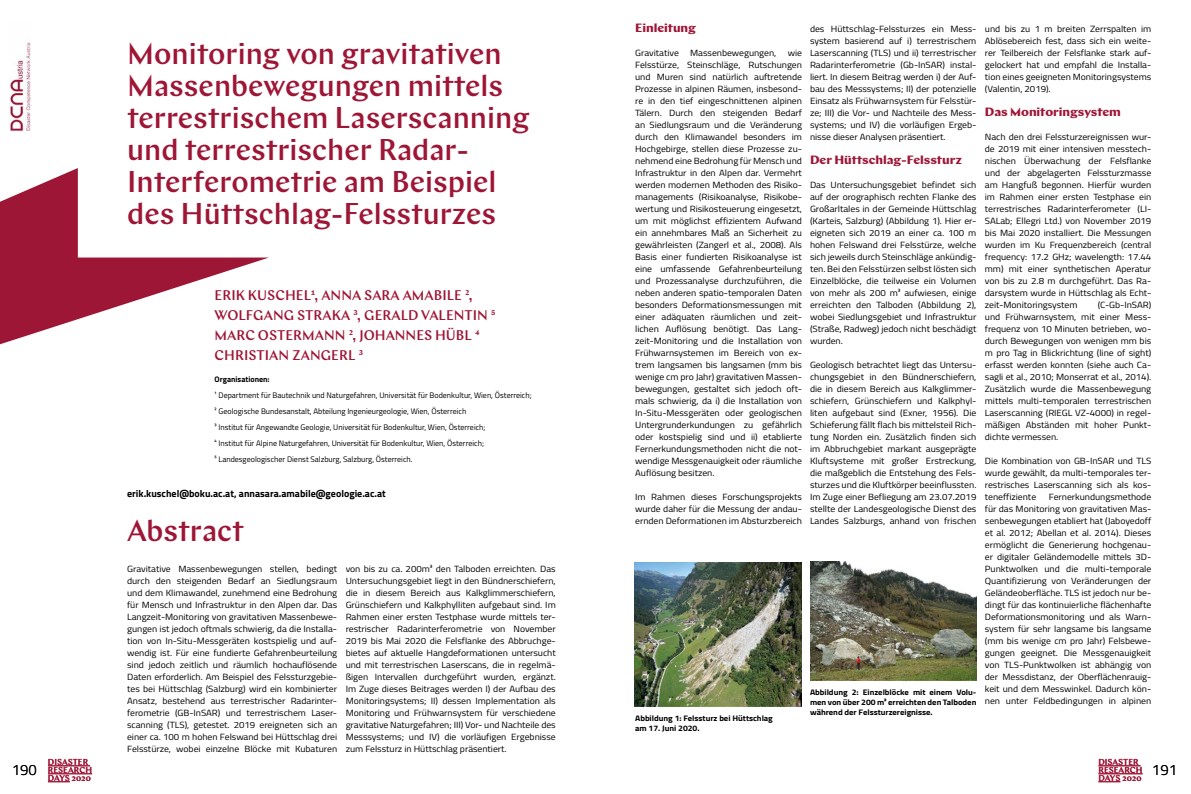
<style>
.page{position:relative;width:1191px;height:794px;background:#fff}
.page>*{position:absolute;margin:0;border:0;box-sizing:border-box;transform-origin:0 0}
.t1{font:500 30px/32px "Chap";color:#9e1636}
.t2{font:15px "Titillium Light Upright";color:#000}
.t3{font:500 14px/20px "Chap";color:#9e1636}
.t4{font:700 12px "Chap";letter-spacing:-.005em;color:#9e1636;scale:1.08 1}
.t5{font:700 10px "Titillium";color:#000}
.t6{font:9px/12px "Titillium";letter-spacing:-.005em;color:#000;text-align:justify;scale:1.08 1}
.t7{font:500 8.7px/8px "Chap";color:#9e1636}
.t8{font:8px/16px "Titillium";color:#000}
.t9{font:700 8px/10px "Titillium";letter-spacing:-.005em;color:#000;scale:1.08 1}
.t10{font:700 8px "Titillium";letter-spacing:-.005em;color:#000}
</style>
<div class="page">
<img style="left:9px;top:42px;width:21px;height:89px">
<hr style="left:48px;top:765px;width:42px;height:1px;background:#9e1636">
<svg style="left:48px;top:773px;width:44px;height:1px"></svg>
<svg style="left:48px;top:781px;width:22px;height:1px"></svg>
<hr style="left:1098px;top:765px;width:42px;height:1px;background:#9e1636">
<svg style="left:1098px;top:773px;width:44px;height:1px"></svg>
<svg style="left:1098px;top:781px;width:22px;height:1px"></svg>
<svg style="left:0;top:168px;width:269px;height:176px"></svg>
<img style="left:634px;top:562px;width:167px;height:144px">
<img style="left:810px;top:562px;width:167px;height:118px">
<h1 class="t1" style="left:127px;top:37px;width:404px">Monitoring von gravitativen<br>Massenbewegungen mittels terrestrischem Laserscanning und terrestrischer Radar-<br>Interferometrie am Beispiel des Hüttschlag-Felssturzes</h1>
<h3 class="t3" style="left:214px;top:285px;width:283px">ERIK KUSCHEL¹, ANNA SARA AMABILE ²,<br>WOLFGANG STRAKA ³, GERALD VALENTIN ⁵<br>MARC OSTERMANN ², JOHANNES HÜBL ⁴<br>CHRISTIAN ZANGERL ³</h3>
<p class="t10" style="left:214px;top:373px;width:57px">Organisationen:</p>
<p class="t8" style="left:214px;top:387px;width:319px">¹ Department für Bautechnik und Naturgefahren, Universität für Bodenkultur, Wien, Österreich; ² Geologische Bundesanstalt, Abteilung Ingenieurgeologie, Wien, Österreich<br>³ Institut für Angewandte Geologie, Universität für Bodenkultur, Wien, Österreich;<br>⁴ Institut für Alpine Naturgefahren, Universität für Bodenkultur, Wien, Österreich;<br>⁵ Landesgeologischer Dienst Salzburg, Salzburg, Österreich.</p>
<p class="t5" style="left:127px;top:486px;width:260px">erik.kuschel@boku.ac.at, annasara.amabile@geologie.ac.at</p>
<h1 class="t1" style="left:127px;top:514px;width:118px">Abstract</h1>
<p class="t6" style="left:127px;top:562px;width:196px">Gravitative Massenbewegungen stellen, bedingt durch den steigenden Bedarf an Siedlungsraum und dem Klimawandel, zunehmend eine Bedrohung für Mensch und Infrastruktur in den Alpen dar. Das Langzeit-Monitoring von gravitativen Massenbewe&shy;gungen ist jedoch oftmals schwierig, da die Installa&shy;tion von In-Situ-Messgeräten kostspielig und auf&shy;wendig ist. Für eine fundierte Gefahrenbeurteilung sind jedoch zeitlich und räumlich hochauflösende Daten erforderlich. Am Beispiel des Felssturzgebie&shy;tes bei Hüttschlag (Salzburg) wird ein kombinierter Ansatz, bestehend aus terrestrischer Radarinter&shy;ferometrie (GB-InSAR) und terrestrischem Laser&shy;scanning (TLS), getestet. 2019 ereigneten sich an einer ca. 100 m hohen Felswand bei Hüttschlag drei Felsstürze, wobei einzelne Blöcke mit Kubaturen</p>
<p class="t6" style="left:346px;top:562px;width:196px">von bis zu ca. 200m³ den Talboden erreichten. Das Untersuchungsgebiet liegt in den Bündnerschiefern, die in diesem Bereich aus Kalkglimmerschiefern, Grünschiefern und Kalkphylliten aufgebaut sind. Im Rahmen einer ersten Testphase wurde mittels ter&shy;restrischer Radarinterferometrie von November 2019 bis Mai 2020 die Felsflanke des Abbruchge&shy;bietes auf aktuelle Hangdeformationen untersucht und mit terrestrischen Laserscans, die in regelmä&shy;ßigen Intervallen durchgeführt wurden, ergänzt.<br>Im Zuge dieses Beitrages werden I) der Aufbau des Monitoringsystems; II) dessen Implementation als Monitoring und Frühwarnsystem für verschiedene gravitative Naturgefahren; III) Vor- und Nachteile des Messsystems; und IV) die vorläufigen Ergebnisse zum Felssturz in Hüttschlag präsentiert.</p>
<h3 class="t4" style="left:635px;top:20px;width:58px">Einleitung</h3>
<p class="t6" style="left:635px;top:46px;width:42px">Gravitative</p>
<p class="t6" style="left:690px;top:46px;width:81px">Massenbewegungen,</p>
<p class="t6" style="left:635px;top:46px;width:156px;text-indent:152px">wie Felsstürze, Steinschläge, Rutschungen und Muren sind natürlich auftretende Prozesse in alpinen Räumen, insbesond&shy;re in den tief eingeschnittenen alpinen Tälern. Durch den steigenden Bedarf an Siedlungsraum und die Veränderung durch den Klimawandel besonders im Hochgebirge, stellen diese Prozesse zu&shy;nehmend eine Bedrohung für Mensch und Infrastruktur in den Alpen dar. Vermehrt werden modernen Methoden des Risiko&shy;managements (Risikoanalyse, Risikobe&shy;wertung und Risikosteuerung eingesetzt, um mit möglichst effizientem Aufwand ein annehmbares Maß an Sicherheit zu gewährleisten (Zangerl et al., 2008). Als Basis einer fundierten Risikoanalyse ist eine umfassende Gefahrenbeurteilung und Prozessanalyse durchzuführen, die neben anderen spatio-temporalen Daten besonders Deformationsmessungen mit einer adäquaten räumlichen und zeit&shy;lichen Auflösung benötigt. Das Lang&shy;zeit-Monitoring und die Installation von Frühwarnsystemen im Bereich von ex&shy;trem langsamen bis langsamen (mm bis wenige cm pro Jahr) gravitativen Massen&shy;bewegungen, gestaltet sich jedoch oft&shy;mals schwierig, da i) die Installation von In-Situ-Messgeräten oder geologischen Untergrunderkundungen zu gefährlich oder kostspielig sind und ii) etablierte Fernerkundungsmethoden nicht die not&shy;wendige Messgenauigkeit oder räumliche Auflösung besitzen.</p>
<p class="t6" style="left:635px;top:490px;width:156px">Im Rahmen dieses Forschungsprojekts wurde daher für die Messung der andau&shy;ernden Deformationen im Absturzbereich</p>
<p class="t6" style="left:810px;top:22px;width:156px">des Hüttschlag-Felssturzes ein Mess&shy;system basierend auf i) terrestrischem Laserscanning (TLS) und ii) terrestrischer Radarinterferometrie (Gb-InSAR) instal&shy;liert. In diesem Beitrag werden i) der Auf&shy;bau des Messsystems; II) der potenzielle Einsatz als Frühwarnsystem für Felsstür&shy;ze; III) die Vor- und Nachteile des Mess&shy;systems; und IV) die vorläufigen Ergeb&shy;nisse dieser Analysen präsentiert.</p>
<h3 class="t4" style="left:810px;top:152px;width:142px">Der Hüttschlag-Felssturz</h3>
<p class="t6" style="left:810px;top:178px;width:156px">Das Untersuchungsgebiet befindet sich auf der orographisch rechten Flanke des Großarltales in der Gemeinde Hüttschlag (Karteis, Salzburg) (Abbildung 1). Hier er&shy;eigneten sich 2019 an einer ca. 100 m hohen Felswand drei Felsstürze, welche sich jeweils durch Steinschläge ankündig&shy;ten. Bei den Felsstürzen selbst lösten sich Einzelblöcke, die teilweise ein Volumen von mehr als 200 m³ aufwiesen, einige erreichten den Talboden (Abbildung 2), wobei Siedlungsgebiet und Infrastruktur (Straße, Radweg) jedoch nicht beschädigt wurden.</p>
<p class="t6" style="left:810px;top:358px;width:156px">Geologisch betrachtet liegt das Untersu&shy;chungsgebiet in den Bündnerschiefern, die in diesem Bereich aus Kalkglimmer&shy;schiefern, Grünschiefern und Kalkphyl&shy;liten aufgebaut sind (Exner, 1956). Die Schieferung fällt flach bis mittelsteil Rich&shy;tung Norden ein. Zusätzlich finden sich im Abbruchgebiet markant ausgeprägte Kluftsysteme mit großer Erstreckung, die maßgeblich die Entstehung des Fels&shy;sturzes und die Kluftkörper beeinflussten.<br>Im Zuge einer Befliegung am 23.07.2019 stellte der Landesgeologische Dienst des Landes Salzburgs, anhand von frischen</p>
<p class="t9" style="left:635px;top:713px;width:129px">Abbildung 1: Felssturz bei Hüttschlag am 17. Juni 2020.</p>
<p class="t9" style="left:810px;top:687px;width:156px;text-align:justify">Abbildung 2: Einzelblöcke mit einem Volu&shy;men von über 200 m³ erreichten den Talboden während der Felssturzereignisse.</p>
<p class="t6" style="left:985px;top:22px;width:156px">und bis zu 1 m breiten Zerrspalten im Ablösebereich fest, dass sich ein weite&shy;rer Teilbereich der Felsflanke stark auf&shy;gelockert hat und empfahl die Installa&shy;tion eines geeigneten Monitoringsystems (Valentin, 2019).</p>
<h3 class="t4" style="left:985px;top:104px;width:127px">Das Monitoringsystem</h3>
<p class="t6" style="left:985px;top:130px;width:156px">Nach den drei Felssturzereignissen wur&shy;de 2019 mit einer intensiven messtech&shy;nischen Überwachung der Felsflanke und der abgelagerten Felssturzmasse am Hangfuß begonnen. Hierfür wurden im Rahmen einer ersten Testphase ein terrestrisches Radarinterferometer (LI-SALab; Ellegri Ltd.) von November 2019 bis Mai 2020 installiert. Die Messungen wurden im Ku Frequenzbereich (central frequency: 17.2 GHz; wavelength: 17.44 mm) mit einer synthetischen Aperatur von bis zu 2.8 m durchgeführt. Das Ra&shy;darsystem wurde in Hüttschlag als Echt&shy;zeit-Monitoringsystem</p>
<p class="t6" style="left:985px;top:298px;width:156px;text-indent:113px">(C-Gb-InSAR) und Frühwarnsystem, mit einer Mess&shy;frequenz von 10 Minuten betrieben, wo&shy;durch Bewegungen von wenigen mm bis m pro Tag in Blickrichtung (line of sight) erfasst werden konnten (siehe auch Ca&shy;sagli et al., 2010; Monserrat et al., 2014).<br>Zusätzlich wurde die Massenbewegung mittels multi-temporalen terrestrischen Laserscanning (RIEGL VZ-4000) in regel&shy;mäßigen Abständen mit hoher Punkt&shy;dichte vermessen.</p>
<p class="t6" style="left:985px;top:454px;width:156px">Die Kombination von GB-InSAR und TLS wurde gewählt, da multi-temporales ter&shy;restrisches Laserscanning sich als kos&shy;teneffiziente</p>
<p class="t6" style="left:985px;top:490px;width:156px;text-indent:64px">Fernerkundungsmethode für das Monitoring von gravitativen Mas&shy;senbewegungen etabliert hat (Jaboyedoff et al. 2012; Abellan et al. 2014). Dieses ermöglicht die Generierung hochgenau&shy;er digitaler Geländemodelle mittels 3D-Punktwolken und die multi-temporale Quantifizierung von Veränderungen der Geländeoberfläche. TLS ist jedoch nur be&shy;dingt für das kontinuierliche flächenhafte Deformationsmonitoring und als Warn&shy;system für sehr langsame bis langsame (mm bis wenige cm pro Jahr) Felsbewe&shy;gungen geeignet. Die Messgenauigkeit von TLS-Punktwolken ist abhängig von der Messdistanz, der Oberflächenrauig&shy;keit und dem Messwinkel. Dadurch kön&shy;nen unter Feldbedingungen in alpinen</p>
<p class="t7" style="left:48px;top:758px;width:46px">DISASTER<br>RESEARCH<br>DAYS 2020</p>
<p class="t7" style="left:1098px;top:758px;width:46px">DISASTER<br>RESEARCH<br>DAYS 2020</p>
<h2 class="t2" style="left:12px;top:759px;width:27px">190</h2>
<h2 class="t2" style="left:1152px;top:759px;width:27px">191</h2>
</div>
